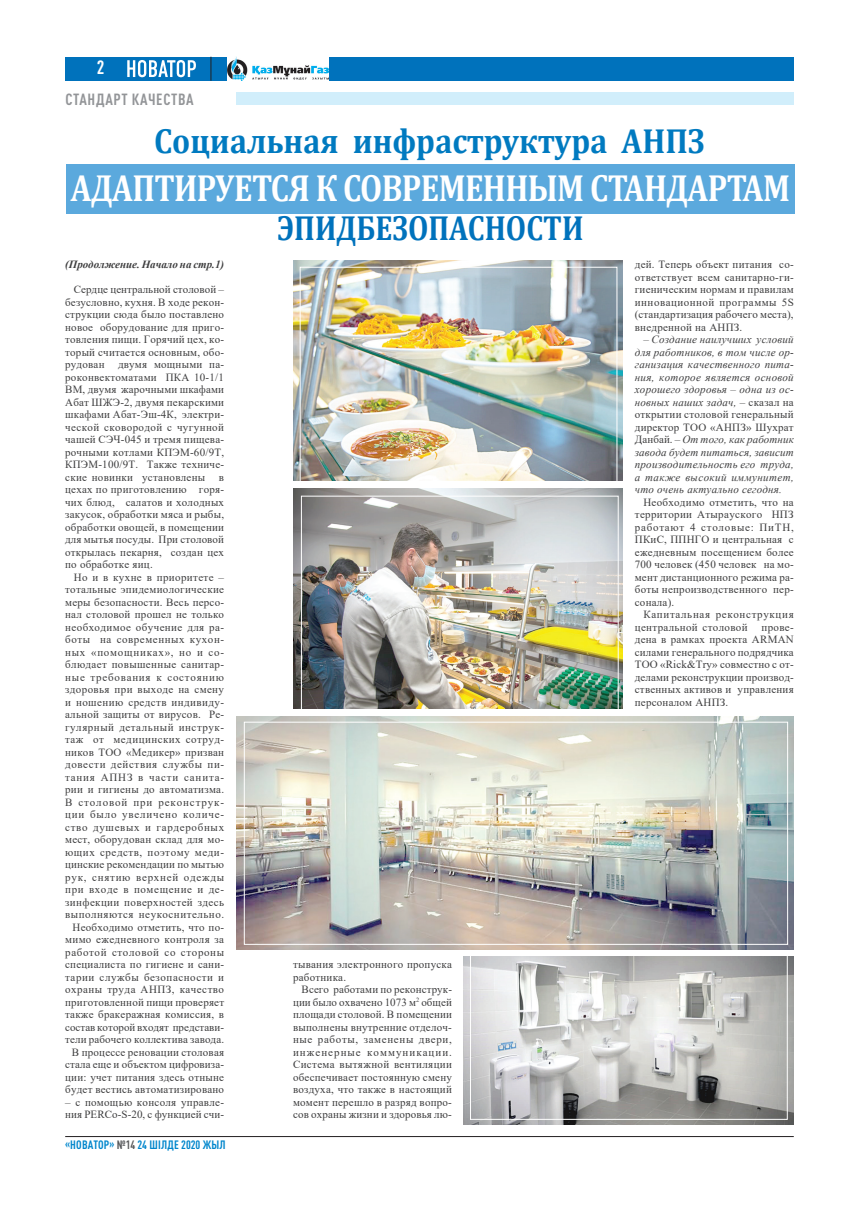
<style>
.page{position:relative;width:859px;height:1208px;background:#fff}
.page>*{position:absolute;margin:0;border:0;box-sizing:border-box;transform-origin:0 0}
.t1{font:700 38px "Cambria";letter-spacing:-.02em;color:#fff;scale:.84 1}
.t2{font:700 35px "Cambria";color:#007ac0;scale:.91 1}
.t3{font:700 35px "Cambria";color:#0072bc;scale:.84 1}
.t4{font:700 condensed 19px "DIN Pro";color:#fff}
.t5{font:700 condensed 16px "DIN Pro";letter-spacing:.045em;color:#939598}
.t6{font:700 condensed 12px "DIN Pro";letter-spacing:.005em;color:#0086cc}
.t7{font:11px/12.5px "Times New Roman";letter-spacing:.02em;color:#3e3e3f;text-align:justify}
.t8{font:italic 11px/12.5px "Times New Roman";letter-spacing:.02em;color:#3e3e3f;text-align:justify}
.t9{font:11px/12.5px "Times New Roman";letter-spacing:.06em;color:#3e3e3f}
.t10{font:italic 700 11px "Times New Roman";letter-spacing:-.005em;color:#3e3e3f}
.s1{font-style:normal}
.s2{color:#57585a}
</style>
<div class="page">
<hr style="left:65px;top:1136px;width:729px;height:1px;background:#231f20">
<div style="left:65px;top:57px;width:729px;height:24px;background:#0072bc"></div>
<svg style="left:210px;top:57px;width:1px;height:24px"></svg>
<img style="left:227px;top:57px;width:101px;height:24px">
<svg style="left:127px;top:60px;width:69px;height:17px"></svg>
<div style="left:236px;top:93px;width:558px;height:12px;background:#d1eefb"></div>
<div style="left:66px;top:164px;width:728px;height:50px;background:#5ba9dd"></div>
<img style="left:293px;top:489px;width:330px;height:219px">
<img style="left:236px;top:717px;width:558px;height:232px">
<img style="left:293px;top:261px;width:330px;height:219px">
<img style="left:464px;top:957px;width:330px;height:168px">
<div style="left:300px;top:267px;width:317px;height:216px;border:1px solid #fff"></div>
<div style="left:301px;top:495px;width:318px;height:217px;border:1px solid #fff"></div>
<div style="left:244px;top:721px;width:544px;height:224px;border:1px solid #fff"></div>
<div style="left:470px;top:953px;width:318px;height:166px;border:1px solid #fff"></div>
<h3 class="t4" style="left:97px;top:52px;width:9px">2</h3>
<h3 class="t5" style="left:65px;top:87px;width:115px">стандарт качества</h3>
<h2 class="t2" style="left:154px;top:116px;width:607px">Социальная инфраструктура АНПЗ</h2>
<h1 class="t1" style="left:71px;top:161px;width:857px">адаптируется к современным стандартам</h1>
<h2 class="t3" style="left:277px;top:203px;width:203px">эпидбезопасн</h2>
<h2 class="t3" style="left:506px;top:203px;width:94px">ости</h2>
<p class="t7" style="left:635px;top:258px;width:160px">дей. Теперь объект питания со&shy;ответствует всем санитарно-ги&shy;гиеническим нормам и правилам инновационной программы 5S (стандартизация рабочего места), внедренной на АНПЗ.</p>
<p class="t8" style="left:635px;top:333px;width:160px;text-indent:9px">– Создание наилучших условий для работников, в том числе ор&shy;ганизация качественного пита&shy;ния, которое является основой хорошего здоровья – одна из ос&shy;новных наших задач, <span class="s1">– сказал на открытии столовой генеральный директор ТОО «АНПЗ» Шухрат Данбай. –</span> От того, как работник завода будет питаться, зависит производительность его труда, а также высокий иммунитет, что очень актуально сегодня.</p>
<p class="t7" style="left:635px;top:495px;width:160px;text-indent:9px">Необходимо отметить, что на территории Атырауского НПЗ работают 4 столовые: ПиТН, ПКиС, ППНГО и центральная с ежедневным посещением более 700 человек (450 человек на мо&shy;мент дистанционного режима ра&shy;боты непроизводственного пер&shy;сонала).</p>
<p class="t9" style="left:635px;top:608px;width:160px;text-indent:9px">Капитальная реконструкция центральной столовой</p>
<p class="t10" style="left:65px;top:257px;width:160px">(Продолжение. Начало на стр.1)</p>
<p class="t7" style="left:65px;top:283px;width:160px;text-indent:9px">Сердце центральной столовой – безусловно, кухня. В ходе рекон&shy;струкции сюда было поставлено новое оборудование для приго&shy;товления пищи. Горячий цех, ко&shy;торый считается основным, обо&shy;рудован двумя мощными па&shy;роконвектоматами ПКА 10-1/1<br>ВМ, двумя жарочными шкафами Абат ШЖЭ-2, двумя пекарскими шкафами Абат-Эш-4К, электри&shy;ческой сковородой с чугунной чашей СЭЧ-045 и тремя пищева&shy;рочными котлами КПЭМ-60/9Т, КПЭМ-100/9Т. Также техниче&shy;ские новинки установлены в цехах по приготовлению горя&shy;чих блюд, салатов и холодных закусок, обработки мяса и рыбы, обработки овощей, в помещении для мытья посуды. При столовой открылась пекарня, создан цех по обработке яиц.</p>
<p class="t7" style="left:65px;top:570px;width:160px;text-align:right">Но и в кухне в приоритете – тотальные эпидемиологические меры безопасности. Весь персо&shy;нал столовой прошел не только необходимое обучение для ра&shy;боты на современных кухон&shy;ных «помощниках», но и со&shy;блюдает повышенные санитар&shy;ные требования к состоянию здоровья при выходе на смену и ношению средств индивиду&shy;альной защиты от вирусов. Ре&shy;гулярный детальный инструк&shy;таж от медицинских сотруд&shy;ников ТОО «Медикер» призван довести действия службы пи&shy;тания АПНЗ в части санита&shy;рии и гигиены до автоматизма.<br>В столовой при реконструк&shy;ции было увеличено количе&shy;ство душевых и гардеробных мест, оборудован склад для мо&shy;ющих средств, поэтому меди&shy;цинские рекомендации по мытью рук, снятию верхней одежды при входе в помещение и де&shy;зинфекции поверхностей здесь выполняются неукоснительно.<br>Необходимо отметить, что по&shy;мимо ежедневного контроля за работой столовой со стороны специалиста по гигиене и сани&shy;тарии службы безопасности и охраны труда АНПЗ, качество приготовленной пищи проверяет также бракеражная комиссия, в состав которой входят представи&shy;тели рабочего коллектива завода.<br>В процессе реновации столовая стала еще и объектом цифровиза&shy;ции: учет питания здесь отныне будет вестись автоматизировано</p>
<p class="t7" style="left:65px;top:1095px;width:160px">– с помощью консоля управле&shy;ния PERCo-S-20, с функцией счи-</p>
<p class="t7" style="left:635px;top:620px;width:160px;text-indent:127px">прове&shy;дена в рамках проекта ARMAN силами генерального подрядчика ТОО «Rick&amp;Try» совместно с от&shy;делами реконструкции производ&shy;ственных активов и управления персоналом АНПЗ.</p>
<p class="t7" style="left:293px;top:957px;width:160px">тывания электронного пропуска работника.</p>
<p class="t7" style="left:293px;top:982px;width:160px;text-indent:9px">Всего работами по реконструк&shy;ции было охвачено 1073 м<sup>2</sup> общей площади столовой. В помещении выполнены внутренние отделоч&shy;ные работы, заменены двери, инженерные коммуникации.<br>Система вытяжной вентиляции обеспечивает постоянную смену воздуха, что также в настоящий момент перешло в разряд вопро&shy;сов охраны жизни и здоровья лю-</p>
<p class="t6" style="left:65px;top:1135px;width:162px">«НОВАТОР» <span class="s2">№14</span> 24 шілде 2020 жыл</p>
</div>
